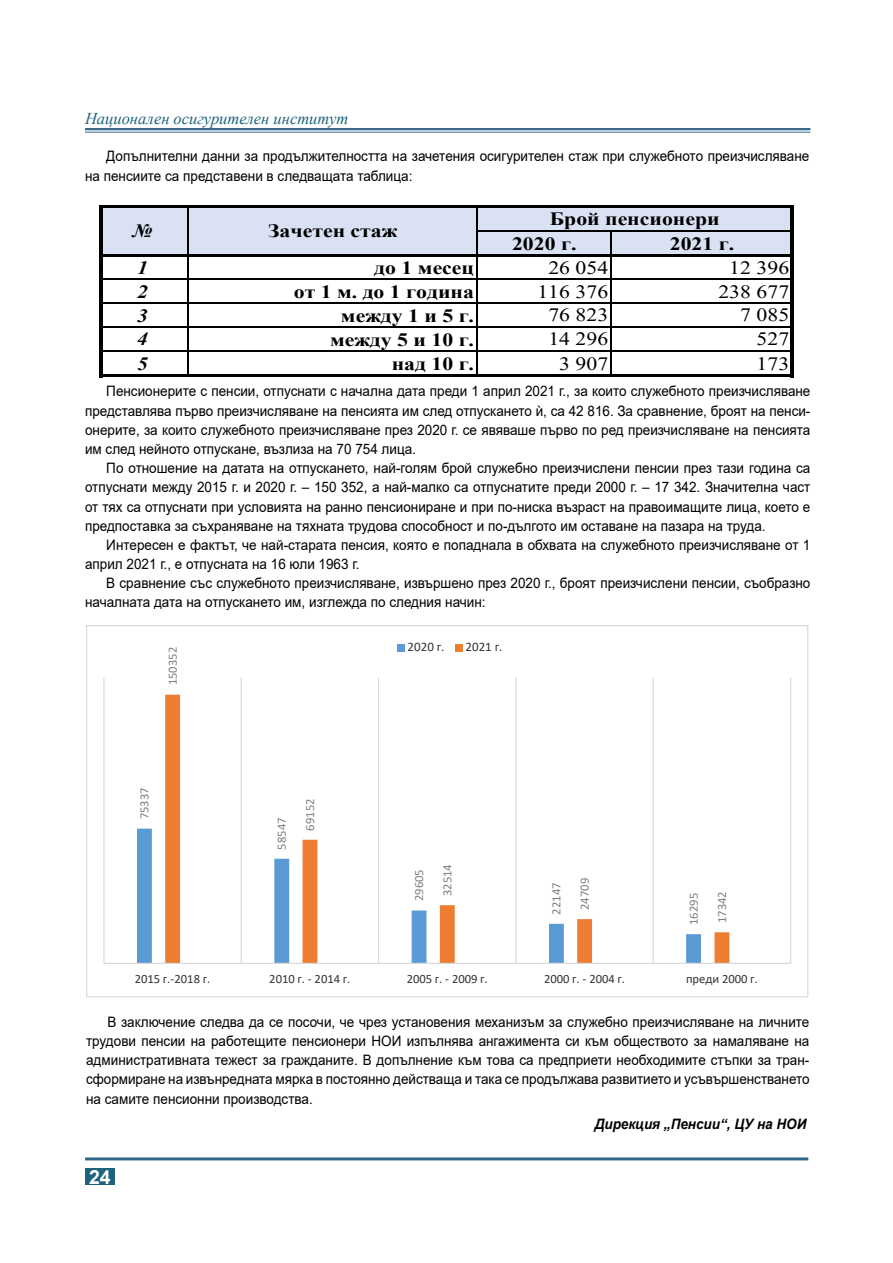
<style>
.page{position:relative;width:893px;height:1263px;background:#fff}
.page>*{position:absolute;margin:0;border:0;box-sizing:border-box;transform-origin:0 0}
.t1{font:700 19.5px "Arial";color:#fff}
.t2{font:700 18.75px "Times New Roman";color:#000;scale:1.16 1}
.t3{font:18.75px "Times New Roman";color:#000;scale:1.16 1}
.t4{font:italic 700 18.75px "Times New Roman";color:#000;scale:1.16 1}
.t5{font:italic 16.5px "Times New Roman";color:#1e637d}
.t6{font:14.4px/19.2px "Arial";color:#000;scale:.94 1}
.t7{font:italic 700 14.4px "Arial";color:#000;scale:.94 1}
.t8{font:13.05px "Calibri";color:#333}
.t9{font:12.6px "Calibri";color:#333}
.t10{font:12.6px "Calibri";color:#808080}
</style>
<div class="page">
<div style="left:85px;top:1168px;width:30px;height:17px;background:#1e637d"></div>
<div style="left:85px;top:128px;width:725px;height:5px;background:#bfced9"></div>
<hr style="left:85px;top:128px;width:725px;height:2px;background:#346687">
<hr style="left:85px;top:132px;width:725px;height:1px;background:#346687">
<hr style="left:85px;top:1157px;width:723px;height:3px;background:#346687">
<div style="left:101px;top:207px;width:691px;height:49px;background:#d9e1f2"></div>
<hr style="left:187px;top:208px;width:2px;height:46px;background:#000">
<hr style="left:476px;top:208px;width:2px;height:46px;background:#000">
<svg style="left:611px;top:231px;width:1px;height:23px"></svg>
<hr style="left:99px;top:205px;width:3px;height:172px;background:#000">
<hr style="left:187px;top:257px;width:2px;height:117px;background:#000">
<hr style="left:476px;top:257px;width:2px;height:117px;background:#000">
<hr style="left:791px;top:208px;width:3px;height:169px;background:#000">
<hr style="left:611px;top:257px;width:1px;height:117px;background:#000">
<hr style="left:102px;top:205px;width:692px;height:3px;background:#000">
<hr style="left:478px;top:230px;width:313px;height:1px;background:#000">
<hr style="left:102px;top:254px;width:692px;height:3px;background:#000">
<hr style="left:102px;top:279px;width:689px;height:1px;background:#000">
<hr style="left:102px;top:303px;width:689px;height:1px;background:#000">
<hr style="left:102px;top:326px;width:689px;height:2px;background:#000">
<hr style="left:102px;top:350px;width:689px;height:2px;background:#000">
<hr style="left:102px;top:374px;width:692px;height:3px;background:#000">
<hr style="left:103px;top:677px;width:1px;height:286px;background:#d9d9d9">
<hr style="left:241px;top:677px;width:1px;height:286px;background:#d9d9d9">
<hr style="left:378px;top:677px;width:1px;height:286px;background:#d9d9d9">
<hr style="left:515px;top:677px;width:1px;height:286px;background:#d9d9d9">
<hr style="left:653px;top:677px;width:1px;height:286px;background:#d9d9d9">
<hr style="left:790px;top:677px;width:1px;height:286px;background:#d9d9d9">
<svg style="left:137px;top:829px;width:15px;height:134px;background:#5c9cd5"></svg>
<svg style="left:165px;top:695px;width:564px;height:268px"></svg>
<hr style="left:104px;top:963px;width:686px;height:1px;background:#d9d9d9">
<div style="left:397px;top:644px;width:8px;height:7px;background:#5b9bd5"></div>
<div style="left:455px;top:644px;width:7px;height:7px;background:#ed7d31"></div>
<p class="t5" style="left:85px;top:107px;width:265px">Национален осигурителен институт</p>
<p class="t6" style="left:85px;top:147px;width:772px;text-indent:21px">Допълнителни данни за продължителността на зачетения осигурителен стаж при служебното преизчисляване на пенсиите са представени в следващата таблица:</p>
<h2 class="t4" style="left:133px;top:218px;width:19px">№</h2>
<h2 class="t2" style="left:268px;top:217px;width:113px">Зачетен стаж</h2>
<h2 class="t2" style="left:550px;top:205px;width:148px">Брой пенсионери</h2>
<h2 class="t2" style="left:512px;top:230px;width:57px">2020 г.</h2>
<h2 class="t2" style="left:670px;top:230px;width:57px">2021 г.</h2>
<h2 class="t4" style="left:137px;top:254px;width:11px">1</h2>
<h2 class="t2" style="left:374px;top:254px;width:87px">до 1 месец</h2>
<h2 class="t3" style="left:548px;top:254px;width:53px">26 054</h2>
<h2 class="t3" style="left:729px;top:254px;width:53px">12 396</h2>
<h2 class="t4" style="left:137px;top:278px;width:11px">2</h2>
<h2 class="t2" style="left:294px;top:278px;width:157px">от 1 м. до 1 година</h2>
<h2 class="t3" style="left:537px;top:278px;width:63px">116 376</h2>
<h2 class="t3" style="left:718px;top:278px;width:63px">238 677</h2>
<h2 class="t4" style="left:137px;top:302px;width:11px">3</h2>
<h2 class="t2" style="left:341px;top:302px;width:116px">между 1 и 5 г.</h2>
<h2 class="t3" style="left:548px;top:302px;width:53px">76 823</h2>
<h2 class="t3" style="left:740px;top:302px;width:44px">7 085</h2>
<h2 class="t4" style="left:137px;top:326px;width:11px">4</h2>
<h2 class="t2" style="left:330px;top:326px;width:126px">между 5 и 10 г.</h2>
<h2 class="t3" style="left:548px;top:326px;width:53px">14 296</h2>
<h2 class="t3" style="left:757px;top:326px;width:30px">527</h2>
<h2 class="t4" style="left:137px;top:351px;width:11px">5</h2>
<h2 class="t2" style="left:392px;top:350px;width:72px">над 10 г.</h2>
<h2 class="t3" style="left:559px;top:350px;width:44px">3 907</h2>
<h2 class="t3" style="left:757px;top:350px;width:30px">173</h2>
<p class="t6" style="left:85px;top:382px;width:773px;text-align:justify;text-indent:21px">Пенсионерите с пенсии, отпуснати с начална дата преди 1 април 2021 г., за които служебното преизчисляване представлява първо преизчисляване на пенсията им след отпускането ѝ, са 42 816. За сравнение, броят на пенси&shy;онерите, за които служебното преизчисляване през 2020 г. се явяваше първо по ред преизчисляване на пенсията им след нейното отпускане, възлиза на 70 754 лица.</p>
<p class="t6" style="left:85px;top:458px;width:773px;text-align:justify;text-indent:21px">По отношение на датата на отпускането, най-голям брой служебно преизчислени пенсии през тази година са отпуснати между 2015 г. и 2020 г. – 150 352, а най-малко са отпуснатите преди 2000 г. – 17 342. Значителна част от тях са отпуснати при условията на ранно пенсиониране и при по-ниска възраст на правоимащите лица, което е предпоставка за съхраняване на тяхната трудова способност и по-дългото им оставане на пазара на труда.</p>
<p class="t6" style="left:85px;top:535px;width:773px;text-indent:21px">Интересен е фактът, че най-старата пенсия, която е попаднала в обхвата на служебното преизчисляване от 1 април 2021 г., е отпусната на 16 юли 1963 г.</p>
<p class="t6" style="left:85px;top:573px;width:773px;text-indent:21px">В сравнение със служебното преизчисляване, извършено през 2020 г., броят преизчислени пенсии, съобразно началната дата на отпускането им, изглежда по следния начин:</p>
<p class="t10" style="left:164px;top:685px;width:40px;rotate:-90deg">150352</p>
<p class="t10" style="left:136px;top:819px;width:33px;rotate:-90deg">75337</p>
<p class="t10" style="left:273px;top:849px;width:34px;rotate:-90deg">58547</p>
<p class="t10" style="left:301px;top:830px;width:34px;rotate:-90deg">69152</p>
<p class="t8" style="left:408px;top:638px;width:38px">2020 г.</p>
<p class="t8" style="left:465px;top:638px;width:38px">2021 г.</p>
<p class="t10" style="left:410px;top:901px;width:33px;rotate:-90deg">29605</p>
<p class="t10" style="left:439px;top:896px;width:33px;rotate:-90deg">32514</p>
<p class="t10" style="left:576px;top:910px;width:34px;rotate:-90deg">24709</p>
<p class="t10" style="left:548px;top:914px;width:34px;rotate:-90deg">22147</p>
<p class="t10" style="left:685px;top:925px;width:34px;rotate:-90deg">16295</p>
<p class="t10" style="left:713px;top:923px;width:33px;rotate:-90deg">17342</p>
<p class="t9" style="left:135px;top:970px;width:77px">2015 г.-2018 г.</p>
<p class="t9" style="left:269px;top:970px;width:83px">2010 г. - 2014 г.</p>
<p class="t9" style="left:407px;top:970px;width:83px">2005 г. - 2009 г.</p>
<p class="t9" style="left:544px;top:970px;width:83px">2000 г. - 2004 г.</p>
<p class="t9" style="left:686px;top:970px;width:73px">преди 2000 г.</p>
<p class="t6" style="left:86px;top:1012px;width:771px;text-align:justify;text-indent:21px">В заключение следва да се посочи, че чрез установения механизъм за служебно преизчисляване на личните трудови пенсии на работещите пенсионери НОИ изпълнява ангажимента си към обществото за намаляване на административната тежест за гражданите. В допълнение към това са предприети необходимите стъпки за тран&shy;сформиране на извънредната мярка в постоянно действаща и така се продължава развитието и усъвършенстването на самите пенсионни производства.</p>
<h1 class="t1" style="left:89px;top:1163px;width:23px">24</h1>
<p class="t7" style="left:595px;top:1114px;width:227px">Дирекция „Пенсии“, ЦУ на НОИ</p>
</div>
